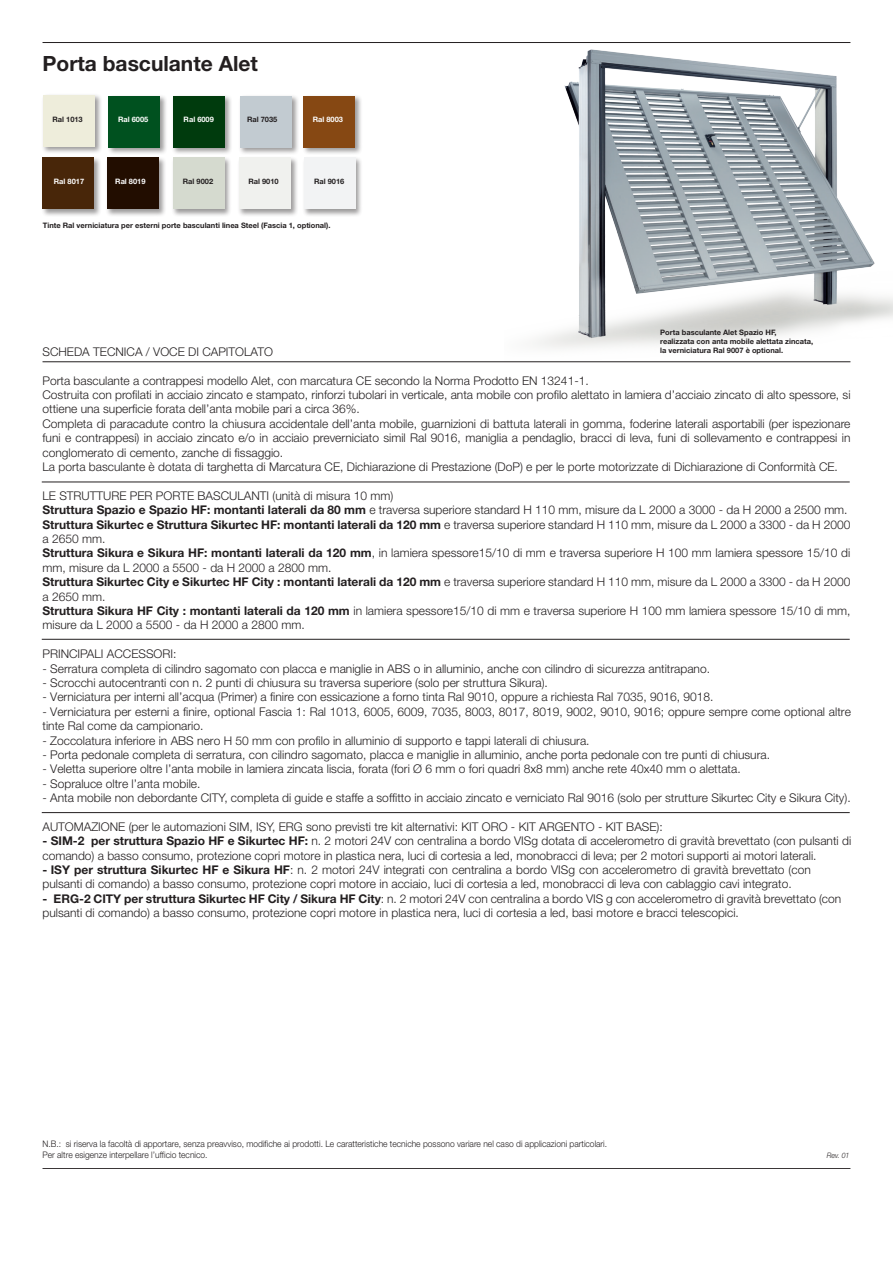
<style>
.page{position:relative;width:893px;height:1263px;background:#fff}
.page>*{position:absolute;margin:0;border:0;box-sizing:border-box;transform-origin:0 0}
.t1{font:700 21px "Helvetica Neue";color:#231f20}
.t2{font:300 12px/14.4px "Helvetica Neue";color:#231f20}
.t3{font:300 9px "Helvetica Neue";color:#231f20;scale:.94 1}
.t4{font:700 7.5px "Helvetica Neue";color:#231f20}
.t5{font:700 7.5px "Helvetica Neue";color:#fff}
.t6{font:italic 300 7.5px "Helvetica Neue";color:#231f20;scale:.94 1}
.s1{font-weight:700}
</style>
<div class="page">
<hr style="left:43px;top:42px;width:807px;height:1px;background:#231f20">
<hr style="left:43px;top:1168px;width:807px;height:1px;background:#231f20">
<img style="left:505px;top:42px;width:388px;height:321px">
<hr style="left:43px;top:361px;width:807px;height:1px;background:#231f20">
<hr style="left:42px;top:482px;width:808px;height:1px;background:#231f20">
<hr style="left:42px;top:639px;width:808px;height:1px;background:#231f20">
<hr style="left:42px;top:812px;width:808px;height:1px;background:#231f20">
<div style="left:107px;top:94px;width:61px;height:61px;background:#231f20;opacity:.45"></div>
<div style="left:108px;top:96px;width:52px;height:51px;background:#00511f"></div>
<div style="left:171px;top:94px;width:61px;height:61px;background:#231f20;opacity:.45"></div>
<div style="left:173px;top:96px;width:52px;height:51px;background:#003b0d"></div>
<div style="left:105px;top:156px;width:61px;height:61px;background:#231f20;opacity:.45"></div>
<div style="left:107px;top:158px;width:52px;height:51px;background:#220d00"></div>
<div style="left:238px;top:156px;width:61px;height:61px;background:#231f20;opacity:.45"></div>
<div style="left:239px;top:158px;width:52px;height:51px;background:#f0f1ee"></div>
<div style="left:41px;top:156px;width:61px;height:61px;background:#231f20;opacity:.45"></div>
<div style="left:43px;top:158px;width:51px;height:51px;background:#482609"></div>
<div style="left:302px;top:94px;width:61px;height:61px;background:#231f20;opacity:.45"></div>
<div style="left:304px;top:96px;width:51px;height:51px;background:#864813"></div>
<div style="left:171px;top:156px;width:61px;height:61px;background:#231f20;opacity:.45"></div>
<div style="left:173px;top:158px;width:52px;height:51px;background:#d5dacf"></div>
<div style="left:302px;top:156px;width:61px;height:61px;background:#231f20;opacity:.45"></div>
<div style="left:304px;top:158px;width:51px;height:51px;background:#f2f3f4"></div>
<div style="left:41px;top:94px;width:61px;height:61px;background:#231f20;opacity:.45"></div>
<div style="left:43px;top:95px;width:52px;height:52px;background:#eeeddb"></div>
<div style="left:238px;top:94px;width:61px;height:61px;background:#231f20;opacity:.45"></div>
<div style="left:240px;top:96px;width:52px;height:51px;background:#c2cbd1"></div>
<p class="t1" style="left:43px;top:50px;width:217px">Porta basculante Alet</p>
<p class="t4" style="left:53px;top:115px;width:32px">Ral 1013</p>
<p class="t5" style="left:118px;top:115px;width:32px">Ral 6005</p>
<p class="t5" style="left:184px;top:115px;width:32px">Ral 6009</p>
<p class="t4" style="left:247px;top:115px;width:32px">Ral 7035</p>
<p class="t5" style="left:313px;top:115px;width:32px">Ral 8003</p>
<p class="t5" style="left:54px;top:177px;width:32px">Ral 8017</p>
<p class="t5" style="left:115px;top:177px;width:32px">Ral 8019</p>
<p class="t4" style="left:183px;top:177px;width:32px">Ral 9002</p>
<p class="t4" style="left:248px;top:177px;width:32px">Ral 9010</p>
<p class="t4" style="left:314px;top:177px;width:32px">Ral 9016</p>
<p class="t4" style="left:43px;top:221px;width:289px">Tinte Ral verniciatura per esterni porte basculanti linea Steel (Fascia 1, optional).</p>
<p class="t4" style="left:660px;top:327px;width:118px">Porta basculante Alet Spazio HF,</p>
<p class="t4" style="left:660px;top:336px;width:154px">realizzata con anta mobile alettata zincata,</p>
<p class="t4" style="left:660px;top:345px;width:124px">la verniciatura Ral 9007 è optional.</p>
<p class="t2" style="left:43px;top:344px;width:232px">SCHEDA TECNICA / VOCE DI CAPITOLATO</p>
<p class="t2" style="left:43px;top:373px;width:809px">Porta basculante a contrappesi modello Alet, con marcatura CE secondo la Norma Prodotto EN 13241-1.<br>Costruita con profilati in acciaio zincato e stampato, rinforzi tubolari in verticale, anta mobile con profilo alettato in lamiera d’acciaio zincato di alto spessore, si ottiene una superficie forata dell’anta mobile pari a circa 36%.<br>Completa di paracadute contro la chiusura accidentale dell’anta mobile, guarnizioni di battuta laterali in gomma, foderine laterali asportabili (per ispezionare funi e contrappesi) in acciaio zincato e/o in acciaio preverniciato simil Ral 9016, maniglia a pendaglio, bracci di leva, funi di sollevamento e contrappesi in conglomerato di cemento, zanche di fissaggio.<br>La porta basculante è dotata di targhetta di Marcatura CE, Dichiarazione di Prestazione (DoP) e per le porte motorizzate di Dichiarazione di Conformità CE.</p>
<p class="t2" style="left:42px;top:488px;width:809px">LE STRUTTURE PER PORTE BASCULANTI (unità di misura 10 mm)<br><span class="s1">Struttura Spazio e Spazio HF: montanti laterali da 80 mm</span> e traversa superiore standard H 110 mm, misure da L 2000 a 3000 - da H 2000 a 2500 mm.<br><span class="s1">Struttura Sikurtec e Struttura Sikurtec HF: montanti laterali da 120 mm</span> e traversa superiore standard H 110 mm, misure da L 2000 a 3300 - da H 2000 a 2650 mm.<br><span class="s1">Struttura Sikura e Sikura HF: montanti laterali da 120 mm</span>, in lamiera spessore15/10 di mm e traversa superiore H 100 mm lamiera spessore 15/10 di mm, misure da L 2000 a 5500 - da H 2000 a 2800 mm.<br><span class="s1">Struttura Sikurtec City e Sikurtec HF City : montanti laterali da 120 mm</span> e traversa superiore standard H 110 mm, misure da L 2000 a 3300 - da H 2000 a 2650 mm.<br><span class="s1">Struttura Sikura HF City : montanti laterali da 120 mm</span> in lamiera spessore15/10 di mm e traversa superiore H 100 mm lamiera spessore 15/10 di mm, misure da L 2000 a 5500 - da H 2000 a 2800 mm.</p>
<p class="t2" style="left:42px;top:646px;width:136px">PRINCIPALI ACCESSORI:</p>
<p class="t2" style="left:42px;top:661px;width:669px">- Serratura completa di cilindro sagomato con placca e maniglie in ABS o in alluminio, anche con cilindro di sicurezza antitrapano.</p>
<p class="t2" style="left:42px;top:675px;width:507px">- Scrocchi autocentranti con n. 2 punti di chiusura su traversa superiore (solo per struttura Sikura).</p>
<p class="t2" style="left:42px;top:690px;width:672px">- Verniciatura per interni all’acqua (Primer) a finire con essicazione a forno tinta Ral 9010, oppure a richiesta Ral 7035, 9016, 9018.</p>
<p class="t2" style="left:42px;top:704px;width:810px">- Verniciatura per esterni a finire, optional Fascia 1: Ral 1013, 6005, 6009, 7035, 8003, 8017, 8019, 9002, 9010, 9016; oppure sempre come optional altre tinte Ral come da campionario.</p>
<p class="t2" style="left:42px;top:733px;width:549px">- Zoccolatura inferiore in ABS nero H 50 mm con profilo in alluminio di supporto e tappi laterali di chiusura.</p>
<p class="t2" style="left:42px;top:747px;width:729px">- Porta pedonale completa di serratura, con cilindro sagomato, placca e maniglie in alluminio, anche porta pedonale con tre punti di chiusura.</p>
<p class="t2" style="left:42px;top:762px;width:700px">- Veletta superiore oltre l’anta mobile in lamiera zincata liscia, forata (fori Ø 6 mm o fori quadri 8x8 mm) anche rete 40x40 mm o alettata.</p>
<p class="t2" style="left:42px;top:776px;width:160px">- Sopraluce oltre l’anta mobile.</p>
<p class="t2" style="left:42px;top:790px;width:810px">- Anta mobile non debordante CITY, completa di guide e staffe a soffitto in acciaio zincato e verniciato Ral 9016 (solo per strutture Sikurtec City e Sikura City).</p>
<p class="t2" style="left:42px;top:819px;width:622px">AUTOMAZIONE (per le automazioni SIM, ISY, ERG sono previsti tre kit alternativi: KIT ORO - KIT ARGENTO - KIT BASE):</p>
<p class="t2" style="left:42px;top:834px;width:810px"><span class="s1">- SIM-2 per struttura Spazio HF e Sikurtec HF:</span> n. 2 motori 24V con centralina a bordo VISg dotata di accelerometro di gravità brevettato (con pulsanti di comando) a basso consumo, protezione copri motore in plastica nera, luci di cortesia a led, monobracci di leva; per 2 motori supporti ai motori laterali.</p>
<p class="t2" style="left:42px;top:862px;width:770px"><span class="s1">- ISY per struttura Sikurtec HF e Sikura HF</span>: n. 2 motori 24V integrati con centralina a bordo VISg con accelerometro di gravità brevettato (con pulsanti di comando) a basso consumo, protezione copri motore in acciaio, luci di cortesia a led, monobracci di leva con cablaggio cavi integrato.</p>
<p class="t2" style="left:42px;top:891px;width:800px"><span class="s1">- ERG-2 CITY per struttura Sikurtec HF City / Sikura HF City</span>: n. 2 motori 24V con centralina a bordo VIS g con accelerometro di gravità brevettato (con pulsanti di comando) a basso consumo, protezione copri motore in plastica nera, luci di cortesia a led, basi motore e bracci telescopici.</p>
<p class="t3" style="left:43px;top:1139px;width:602px">N.B.: si riserva la facoltà di apportare, senza preavviso, modifiche ai prodotti. Le caratteristiche tecniche possono variare nel caso di applicazioni particolari.</p>
<p class="t6" style="left:827px;top:1151px;width:26px">Rev. 01</p>
</div>
